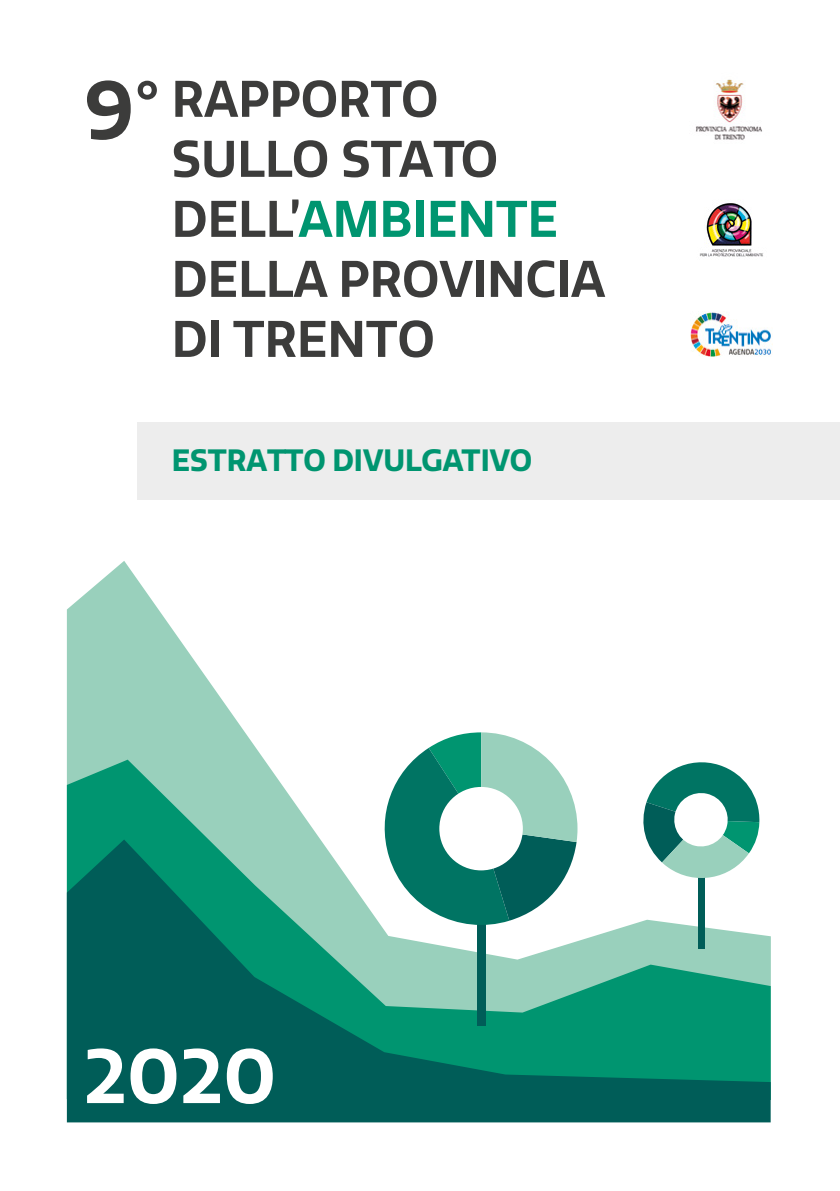
<style>
.page{position:relative;width:840px;height:1191px;background:#fff}
.page>*{position:absolute;margin:0;border:0;box-sizing:border-box;transform-origin:0 0}
.t1{font:600 80px "Quatro";color:#3c3c3b}
.t2{font:600 50px/60px "Quatro";color:#3c3c3b}
.t3{font:700 30px "Quatro";color:#009570}
.s1{color:#009570}
</style>
<div class="page">
<svg style="left:67px;top:561px;width:197px;height:198px;fill:#99d0bc"></svg>
<svg style="left:67px;top:759px;width:693px;height:80px"></svg>
<svg style="left:67px;top:839px;width:703px;height:283px"></svg>
<svg style="left:87px;top:1048px;width:37px;height:55px"></svg>
<svg style="left:130px;top:1048px;width:46px;height:56px"></svg>
<svg style="left:183px;top:1048px;width:37px;height:55px"></svg>
<svg style="left:227px;top:1048px;width:45px;height:56px"></svg>
<div style="left:697px;top:837px;width:7px;height:111px;background:#005d58"></div>
<img style="left:690px;top:312px;width:81px;height:44px">
<img style="left:699px;top:203px;width:64px;height:54px">
<div style="left:138px;top:422px;width:701px;height:77px;background:#ededed"></div>
<div style="left:476px;top:888px;width:9px;height:138px;background:#005d58"></div>
<svg style="left:376px;top:732px;width:201px;height:204px"></svg>
<div style="left:439px;top:787px;width:83px;height:83px;background:#fff;border-radius:50%"></div>
<svg style="left:639px;top:759px;width:120px;height:127px"></svg>
<img style="left:696px;top:79px;width:66px;height:61px">
<h1 class="t1" style="left:84px;top:64px;width:77px">9°</h1>
<p class="t2" style="left:171px;top:70px;width:435px">RAPPORTO<br>SULLO STATO<br>DELL’<span class="s1">AMBIENTE<br></span>DELLA PROVINCIA<br>DI TRENTO</p>
<p class="t3" style="left:171px;top:443px;width:362px">ESTRATTO DIVULGATIVO</p>
</div>
